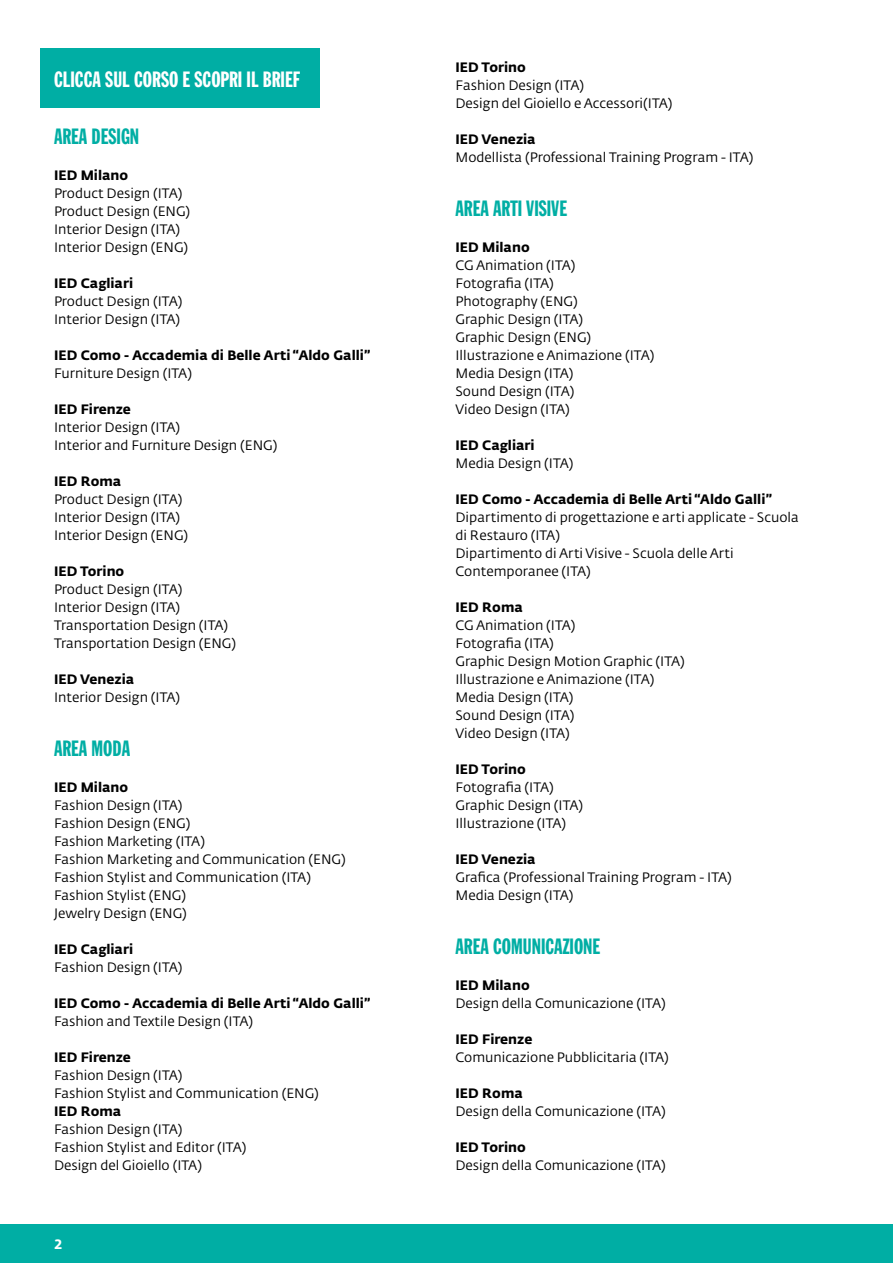
<style>
.page{position:relative;width:893px;height:1263px;background:#fff}
.page>*{position:absolute;margin:0;border:0;box-sizing:border-box;transform-origin:0 0}
.t1{font:21.75px "Franklin Gothic Std Extra Cond";color:#00aea4}
.t2{font:21.75px "Franklin Gothic Std Extra Cond";color:#fff}
.t3{font:13.5px/18px "Fedra Sans Alt Std";color:#000}
.t4{font:700 13.5px "Fedra Sans Alt Std";color:#000}
.t5{font:700 13.5px "Fedra Sans Alt Std";color:#fff}
</style>
<div class="page">
<div style="left:0;top:1224px;width:893px;height:39px;background:#00aea4"></div>
<div style="left:40px;top:49px;width:280px;height:59px;background:#00aea4"></div>
<h1 class="t2" style="left:54px;top:67px;width:247px">CLICCA SUL CORSO E SCOPRI IL BRIEF</h1>
<h1 class="t1" style="left:54px;top:125px;width:87px">AREA DESIGN</h1>
<p class="t4" style="left:54px;top:167px;width:76px">IED Milano</p>
<p class="t3" style="left:54px;top:184px;width:138px">Product Design (ITA)<br>Product Design (ENG)<br>Interior Design (ITA)<br>Interior Design (ENG)</p>
<p class="t4" style="left:54px;top:275px;width:81px">IED Cagliari</p>
<p class="t3" style="left:54px;top:292px;width:130px">Product Design (ITA)<br>Interior Design (ITA)</p>
<p class="t4" style="left:54px;top:347px;width:318px">IED Como - Accademia di Belle Arti “Aldo Galli”</p>
<p class="t3" style="left:54px;top:364px;width:139px">Furniture Design (ITA)</p>
<p class="t4" style="left:54px;top:401px;width:78px">IED Firenze</p>
<p class="t3" style="left:54px;top:418px;width:225px">Interior Design (ITA)<br>Interior and Furniture Design (ENG)</p>
<p class="t4" style="left:54px;top:473px;width:69px">IED Roma</p>
<p class="t3" style="left:54px;top:490px;width:136px">Product Design (ITA)<br>Interior Design (ITA)<br>Interior Design (ENG)</p>
<p class="t4" style="left:54px;top:563px;width:72px">IED Torino</p>
<p class="t3" style="left:54px;top:580px;width:184px">Product Design (ITA)<br>Interior Design (ITA)<br>Transportation Design (ITA)<br>Transportation Design (ENG)</p>
<p class="t4" style="left:54px;top:671px;width:82px">IED Venezia</p>
<p class="t3" style="left:54px;top:688px;width:128px">Interior Design (ITA)</p>
<h1 class="t1" style="left:54px;top:737px;width:78px">AREA MODA</h1>
<p class="t4" style="left:54px;top:779px;width:76px">IED Milano</p>
<p class="t3" style="left:54px;top:796px;width:293px">Fashion Design (ITA)<br>Fashion Design (ENG)<br>Fashion Marketing (ITA)<br>Fashion Marketing and Communication (ENG)<br>Fashion Stylist and Communication (ITA)<br>Fashion Stylist (ENG)<br>Jewelry Design (ENG)</p>
<p class="t4" style="left:54px;top:941px;width:81px">IED Cagliari</p>
<p class="t3" style="left:54px;top:958px;width:130px">Fashion Design (ITA)</p>
<p class="t4" style="left:54px;top:995px;width:318px">IED Como - Accademia di Belle Arti “Aldo Galli”</p>
<p class="t3" style="left:54px;top:1012px;width:201px">Fashion and Textile Design (ITA)</p>
<p class="t4" style="left:54px;top:1049px;width:78px">IED Firenze</p>
<p class="t3" style="left:54px;top:1066px;width:266px">Fashion Design (ITA)<br>Fashion Stylist and Communication (ENG)</p>
<p class="t4" style="left:54px;top:1103px;width:69px">IED Roma</p>
<p class="t3" style="left:54px;top:1120px;width:194px">Fashion Design (ITA)<br>Fashion Stylist and Editor (ITA)<br>Design del Gioiello (ITA)</p>
<p class="t5" style="left:54px;top:1236px;width:10px">2</p>
<p class="t4" style="left:455px;top:59px;width:72px">IED Torino</p>
<p class="t3" style="left:455px;top:76px;width:219px">Fashion Design (ITA)<br>Design del Gioiello e Accessori(ITA)</p>
<p class="t4" style="left:455px;top:131px;width:82px">IED Venezia</p>
<p class="t3" style="left:455px;top:148px;width:299px">Modellista (Professional Training Program - ITA)</p>
<h1 class="t1" style="left:455px;top:197px;width:113px">AREA ARTI VISIVE</h1>
<p class="t4" style="left:455px;top:239px;width:76px">IED Milano</p>
<p class="t3" style="left:455px;top:256px;width:200px">CG Animation (ITA)<br>Fotografia (ITA)<br>Photography (ENG)<br>Graphic Design (ITA)<br>Graphic Design (ENG)<br>Illustrazione e Animazione (ITA)<br>Media Design (ITA)<br>Sound Design (ITA)<br>Video Design (ITA)</p>
<p class="t4" style="left:455px;top:437px;width:81px">IED Cagliari</p>
<p class="t3" style="left:455px;top:454px;width:120px">Media Design (ITA)</p>
<p class="t4" style="left:455px;top:491px;width:318px">IED Como - Accademia di Belle Arti “Aldo Galli”</p>
<p class="t3" style="left:455px;top:508px;width:345px">Dipartimento di progettazione e arti applicate - Scuola di Restauro (ITA)<br>Dipartimento di Arti Visive - Scuola delle Arti Contemporanee (ITA)</p>
<p class="t4" style="left:455px;top:599px;width:69px">IED Roma</p>
<p class="t3" style="left:455px;top:616px;width:231px">CG Animation (ITA)<br>Fotografia (ITA)<br>Graphic Design Motion Graphic (ITA)<br>Illustrazione e Animazione (ITA)<br>Media Design (ITA)<br>Sound Design (ITA)<br>Video Design (ITA)</p>
<p class="t4" style="left:455px;top:761px;width:72px">IED Torino</p>
<p class="t3" style="left:455px;top:778px;width:129px">Fotografia (ITA)<br>Graphic Design (ITA)<br>Illustrazione (ITA)</p>
<p class="t4" style="left:455px;top:851px;width:82px">IED Venezia</p>
<p class="t3" style="left:455px;top:868px;width:278px">Grafica (Professional Training Program - ITA)<br>Media Design (ITA)</p>
<h1 class="t1" style="left:455px;top:935px;width:146px">AREA COMUNICAZIONE</h1>
<p class="t4" style="left:455px;top:977px;width:76px">IED Milano</p>
<p class="t3" style="left:455px;top:994px;width:212px">Design della Comunicazione (ITA)</p>
<p class="t4" style="left:455px;top:1031px;width:78px">IED Firenze</p>
<p class="t3" style="left:455px;top:1048px;width:215px">Comunicazione Pubblicitaria (ITA)</p>
<p class="t4" style="left:455px;top:1085px;width:69px">IED Roma</p>
<p class="t3" style="left:455px;top:1102px;width:212px">Design della Comunicazione (ITA)</p>
<p class="t4" style="left:455px;top:1139px;width:72px">IED Torino</p>
<p class="t3" style="left:455px;top:1156px;width:212px">Design della Comunicazione (ITA)</p>
</div>
